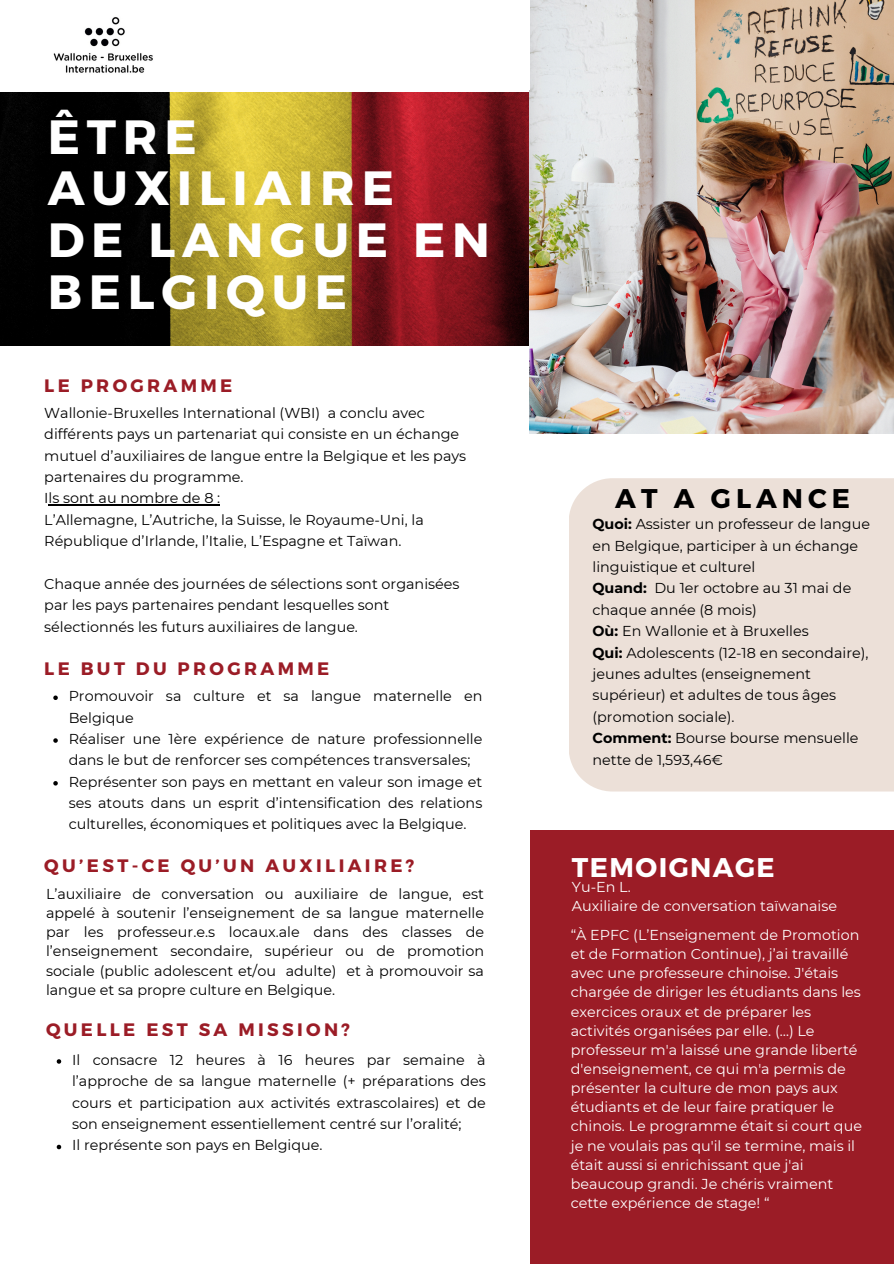
<style>
.page{position:relative;width:894px;height:1264px;background:#fff}
.page>*{position:absolute;margin:0;border:0;box-sizing:border-box;transform-origin:0 0}
.t1{font:700 48px/51.8px "Montserrat";letter-spacing:.14em;color:#fff}
.t2{font:700 27px "Montserrat";letter-spacing:.055em;color:#fff}
.t3{font:700 27px "Montserrat";letter-spacing:.185em;color:#000}
.t4{font:700 18px "Montserrat";letter-spacing:.185em;color:#9b1c26}
.t5{font:14.4px/21.3px "Montserrat";color:#000}
.t6{font:14.4px/19.2px "Montserrat";color:#fff}
.s1{font-weight:700}
</style>
<div class="page">
<img style="left:0;top:92px;width:529px;height:253px">
<img style="left:529px;top:0;width:364px;height:433px">
<div style="left:569px;top:478px;width:324px;height:313px;background:#ece0d8"></div>
<div style="left:529px;top:830px;width:364px;height:433px;background:#9b1c26"></div>
<img style="left:53px;top:17px;width:100px;height:56px">
<hr style="left:49px;top:504px;width:171px;height:1px;background:#000">
<svg style="left:53px;top:695px;width:5px;height:5px"></svg>
<svg style="left:53px;top:738px;width:5px;height:4px"></svg>
<svg style="left:53px;top:781px;width:5px;height:4px"></svg>
<svg style="left:57px;top:1059px;width:4px;height:4px"></svg>
<svg style="left:57px;top:1144px;width:4px;height:5px"></svg>
<h1 class="t1" style="left:48px;top:108px;width:443px">ÊTRE<br>AUXILIAIRE<br>DE LANGUE EN<br>BELGIQUE</h1>
<h3 class="t4" style="left:44px;top:374px;width:189px">LE PROGRAMME</h3>
<p class="t5" style="left:44px;top:402px;width:423px">Wallonie-Bruxelles International (WBI) a conclu avec différents pays un partenariat qui consiste en un échange mutuel d’auxiliaires de langue entre la Belgique et les pays partenaires du programme.</p>
<p class="t5" style="left:44px;top:487px;width:177px">Ils sont au nombre de 8 :</p>
<p class="t5" style="left:44px;top:509px;width:381px">L’Allemagne, L’Autriche, la Suisse, le Royaume-Uni, la<br>République d’Irlande, l’Italie, L’Espagne et Taïwan.</p>
<p class="t5" style="left:44px;top:573px;width:416px">Chaque année des journées de sélections sont organisées par les pays partenaires pendant lesquelles sont sélectionnés les futurs auxiliaires de langue.</p>
<h3 class="t4" style="left:44px;top:657px;width:286px">LE BUT DU PROGRAMME</h3>
<p class="t5" style="left:69px;top:685px;width:415px">Promouvoir sa culture et sa langue maternelle en<br>Belgique</p>
<p class="t5" style="left:69px;top:728px;width:415px">Réaliser une 1ère expérience de nature professionnelle dans le but de renforcer ses compétences transversales;</p>
<p class="t5" style="left:69px;top:770px;width:415px;text-align:justify">Représenter son pays en mettant en valeur son image et ses atouts dans un esprit d’intensification des relations culturelles, économiques et politiques avec la Belgique.</p>
<p class="t4" style="left:44px;top:854px;width:371px">QU’EST-CE QU’UN AUXILIAIRE?</p>
<p class="t5" style="left:46px;top:884px;width:439px;line-height:19.2px;text-align:justify">L’auxiliaire de conversation ou auxiliaire de langue, est appelé à soutenir l’enseignement de sa langue maternelle par les professeur.e.s locaux.ale dans des classes de l’enseignement secondaire, supérieur ou de promotion sociale (public adolescent et/ou adulte) et à promouvoir sa langue et sa propre culture en Belgique.</p>
<p class="t4" style="left:46px;top:1017px;width:305px">QUELLE EST SA MISSION?</p>
<p class="t5" style="left:72px;top:1049px;width:415px;text-align:justify">Il consacre 12 heures à 16 heures par semaine à l’approche de sa langue maternelle (+ préparations des cours et participation aux activités extrascolaires) et de son enseignement essentiellement centré sur l’oralité;</p>
<p class="t5" style="left:72px;top:1134px;width:252px">Il représente son pays en Belgique.</p>
<h3 class="t3" style="left:615px;top:480px;width:236px">AT A GLANCE</h3>
<p class="t5" style="left:592px;top:513px;width:279px"><span class="s1">Quoi:</span> Assister un professeur de langue en Belgique, participer à un échange linguistique et culturel</p>
<h3 class="t5" style="left:592px;top:577px;width:260px"><span class="s1">Quand:</span> Du 1er octobre au 31 mai de</h3>
<p class="t5" style="left:592px;top:599px;width:218px">chaque année (8 mois)<br><span class="s1">Où:</span> En Wallonie et à Bruxelles</p>
<p class="t5" style="left:592px;top:641px;width:277px"><span class="s1">Qui:</span> Adolescents (12-18 en secondaire), jeunes adultes (enseignement supérieur) et adultes de tous âges (promotion sociale).</p>
<h2 class="t5" style="left:592px;top:727px;width:267px"><span class="s1">Comment:</span> Bourse bourse mensuelle nette de 1,593,46€</h2>
<p class="t2" style="left:571px;top:850px;width:204px">TEMOIGNAGE</p>
<p class="t6" style="left:571px;top:877px;width:60px">Yu-En L.</p>
<h2 class="t6" style="left:571px;top:896px;width:267px">Auxiliaire de conversation taïwanaise</h2>
<p class="t6" style="left:570px;top:925px;width:293px">“À EPFC (L’Enseignement de Promotion et de Formation Continue), j’ai travaillé avec une professeure chinoise. J'étais chargée de diriger les étudiants dans les exercices oraux et de préparer les activités organisées par elle. (…) Le professeur m'a laissé une grande liberté d'enseignement, ce qui m'a permis de présenter la culture de mon pays aux étudiants et de leur faire pratiquer le chinois. Le programme était si court que je ne voulais pas qu'il se termine, mais il était aussi si enrichissant que j'ai beaucoup grandi. Je chéris vraiment cette expérience de stage! “</p>
</div>
